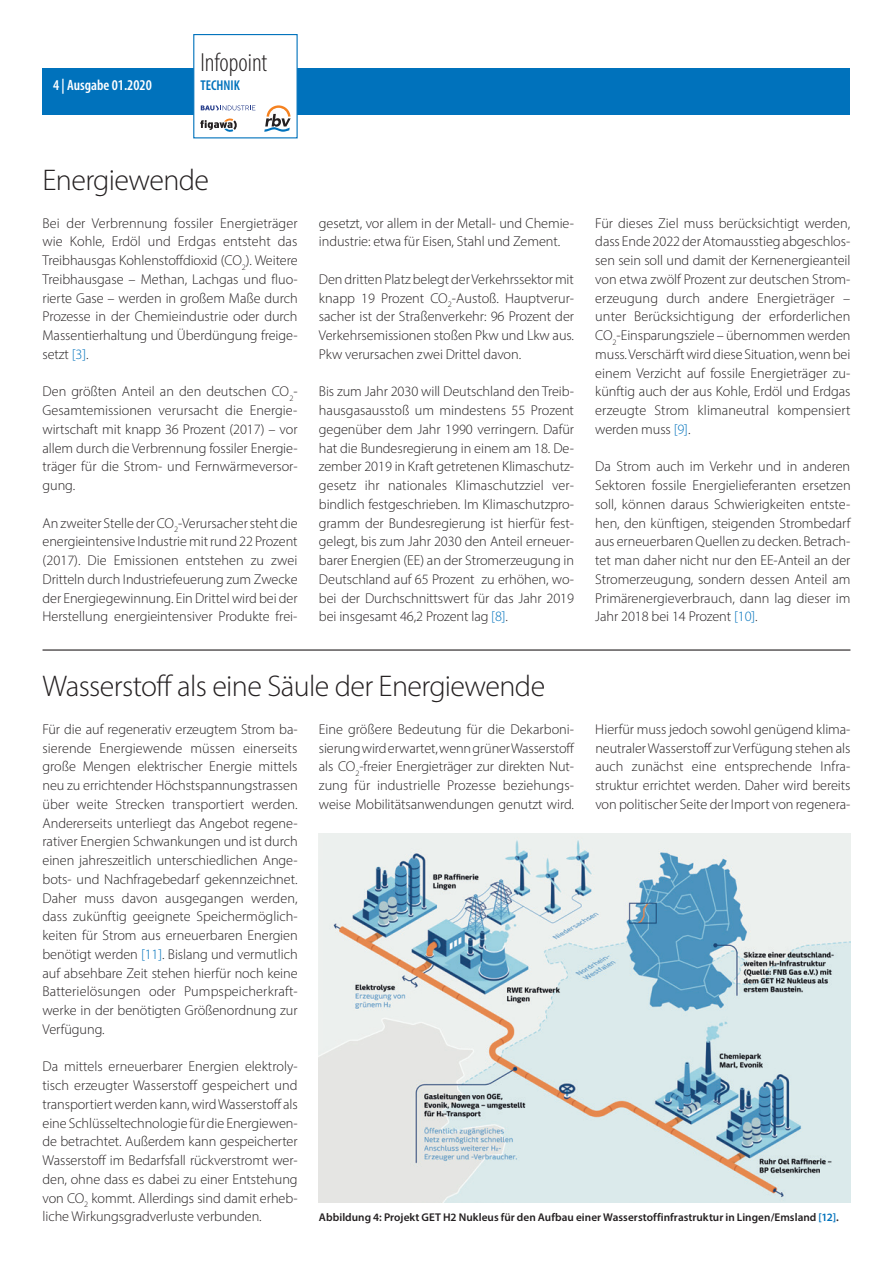
<style>
.page{position:relative;width:893px;height:1263px;background:#fff}
.page>*{position:absolute;margin:0;border:0;box-sizing:border-box;transform-origin:0 0}
.t1{font:300 30px "Myriad Pro";letter-spacing:-.02em;color:#231f20}
.t2{font:300 condensed 26.25px "Myriad Pro";color:#231f20}
.t3{font:600 condensed 15px "Myriad Pro";color:#fff}
.t4{font:300 14.25px/18.8px "Myriad Pro";letter-spacing:-.005em;color:#231f20;text-align:justify}
.t5{font:600 condensed 14.25px "Myriad Pro";color:#0072bc}
.t6{font:600 11.25px "Myriad Pro";letter-spacing:.005em;color:#231f20}
.s1{color:#0072bc}
</style>
<div class="page">
<div style="left:43px;top:68px;width:807px;height:47px;background:#0072bc"></div>
<div style="left:193px;top:34px;width:105px;height:104px;background:#fff;border:1px solid #0072bc"></div>
<svg style="left:264px;top:105px;width:27px;height:27px"></svg>
<svg style="left:201px;top:105px;width:54px;height:5px"></svg>
<svg style="left:200px;top:118px;width:37px;height:14px"></svg>
<hr style="left:43px;top:649px;width:807px;height:2px;background:#231f20">
<img style="left:319px;top:833px;width:531px;height:370px">
<p class="t3" style="left:53px;top:76px;width:100px">4 | Ausgabe 01.2020</p>
<h2 class="t2" style="left:200px;top:46px;width:69px">Infopoint</h2>
<p class="t5" style="left:200px;top:77px;width:41px">TECHNIK</p>
<h1 class="t1" style="left:43px;top:162px;width:168px">Energiewende</h1>
<p class="t4" style="left:43px;top:213px;width:257px">Bei der Verbrennung fossiler Energieträger wie Kohle, Erdöl und Erdgas entsteht das Treibhausgas Kohlenstoffdioxid (CO<sub>2</sub>). Weitere Treibhausgase – Methan, Lachgas und fluo&shy;rierte Gase – werden in großem Maße durch Prozesse in der Chemieindustrie oder durch Massentierhaltung und Überdüngung freige&shy;setzt <span class="s1">[3]</span>.</p>
<p class="t4" style="left:43px;top:382px;width:257px">Den größten Anteil an den deutschen CO<sub>2</sub>- Gesamtemissionen verursacht die Energie&shy;wirtschaft mit knapp 36 Prozent (2017) – vor allem durch die Verbrennung fossiler Energie&shy;träger für die Strom- und Fernwärmeversor&shy;gung.</p>
<p class="t4" style="left:43px;top:513px;width:257px">An zweiter Stelle der CO<sub>2</sub>-Verursacher steht die energieintensive Industrie mit rund 22 Prozent (2017). Die Emissionen entstehen zu zwei Dritteln durch Industriefeuerung zum Zwecke der Energiegewinnung. Ein Drittel wird bei der Herstellung energieintensiver Produkte frei-</p>
<p class="t4" style="left:319px;top:213px;width:257px">gesetzt, vor allem in der Metall- und Chemie&shy;industrie: etwa für Eisen, Stahl und Zement.</p>
<p class="t4" style="left:319px;top:270px;width:257px">Den dritten Platz belegt der Verkehrssektor mit knapp 19 Prozent CO<sub>2</sub>-Austoß. Hauptverur&shy;sacher ist der Straßenverkehr: 96 Prozent der Verkehrsemissionen stoßen Pkw und Lkw aus.<br>Pkw verursachen zwei Drittel davon.</p>
<p class="t4" style="left:319px;top:382px;width:257px">Bis zum Jahr 2030 will Deutschland den Treib&shy;hausgasausstoß um mindestens 55 Prozent gegenüber dem Jahr 1990 verringern. Dafür hat die Bundesregierung in einem am 18. De&shy;zember 2019 in Kraft getretenen Klimaschutz&shy;gesetz ihr nationales Klimaschutzziel ver&shy;bindlich festgeschrieben. Im Klimaschutzpro&shy;gramm der Bundesregierung ist hierfür fest&shy;gelegt, bis zum Jahr 2030 den Anteil erneuer&shy;barer Energien (EE) an der Stromerzeugung in Deutschland auf 65 Prozent zu erhöhen, wo&shy;bei der Durchschnittswert für das Jahr 2019 bei insgesamt 46,2 Prozent lag <span class="s1">[8]</span>.</p>
<h1 class="t1" style="left:43px;top:668px;width:504px">Wasserstoff als eine Säule der Energiewende</h1>
<p class="t4" style="left:595px;top:213px;width:257px">Für dieses Ziel muss berücksichtigt werden, dass Ende 2022 der Atomausstieg abgeschlos&shy;sen sein soll und damit der Kernenergieanteil von etwa zwölf Prozent zur deutschen Strom&shy;erzeugung durch andere Energieträger – unter Berücksichtigung der erforderlichen CO<sub>2</sub>-Einsparungsziele – übernommen werden muss. Verschärft wird diese Situation, wenn bei einem Verzicht auf fossile Energieträger zu&shy;künftig auch der aus Kohle, Erdöl und Erdgas erzeugte Strom klimaneutral kompensiert werden muss <span class="s1">[9]</span>.</p>
<p class="t4" style="left:595px;top:457px;width:257px">Da Strom auch im Verkehr und in anderen Sektoren fossile Energielieferanten ersetzen soll, können daraus Schwierigkeiten entste&shy;hen, den künftigen, steigenden Strombedarf aus erneuerbaren Quellen zu decken. Betrach&shy;tet man daher nicht nur den EE-Anteil an der Stromerzeugung, sondern dessen Anteil am Primärenergieverbrauch, dann lag dieser im Jahr 2018 bei 14 Prozent <span class="s1">[10]</span>.</p>
<p class="t4" style="left:43px;top:720px;width:257px">Für die auf regenerativ erzeugtem Strom ba&shy;sierende Energiewende müssen einerseits große Mengen elektrischer Energie mittels neu zu errichtender Höchstspannungstrassen über weite Strecken transportiert werden.<br>Andererseits unterliegt das Angebot regene&shy;rativer Energien Schwankungen und ist durch einen jahreszeitlich unterschiedlichen Ange&shy;bots- und Nachfragebedarf gekennzeichnet.<br>Daher muss davon ausgegangen werden, dass zukünftig geeignete Speichermöglich&shy;keiten für Strom aus erneuerbaren Energien benötigt werden <span class="s1">[11]</span>. Bislang und vermutlich auf absehbare Zeit stehen hierfür noch keine Batterielösungen oder Pumpspeicherkraft&shy;werke in der benötigten Größenordnung zur Verfügung.</p>
<p class="t4" style="left:43px;top:1057px;width:257px">Da mittels erneuerbarer Energien elektroly&shy;tisch erzeugter Wasserstoff gespeichert und transportiert werden kann, wird Wasserstoff als eine Schlüsseltechnologie für die Energiewen&shy;de betrachtet. Außerdem kann gespeicherter Wasserstoff im Bedarfsfall rückverstromt wer&shy;den, ohne dass es dabei zu einer Entstehung von CO<sub>2</sub> kommt. Allerdings sind damit erheb&shy;liche Wirkungsgradverluste verbunden.</p>
<p class="t4" style="left:319px;top:720px;width:257px">Eine größere Bedeutung für die Dekarboni&shy;sierung wird erwartet, wenn grüner Wasserstoff als CO<sub>2</sub>-freier Energieträger zur direkten Nut&shy;zung für industrielle Prozesse beziehungs&shy;weise Mobilitätsanwendungen genutzt wird.</p>
<p class="t4" style="left:595px;top:720px;width:257px">Hierfür muss jedoch sowohl genügend klima&shy;neutraler Wasserstoff zur Verfügung stehen als auch zunächst eine entsprechende Infra&shy;struktur errichtet werden. Daher wird bereits von politischer Seite der Import von regenera-</p>
<p class="t6" style="left:319px;top:1210px;width:521px">Abbildung 4: Projekt GET H2 Nukleus für den Aufbau einer Wasserstoffinfrastruktur in Lingen/Emsland <span class="s1">[12]</span>.</p>
</div>
